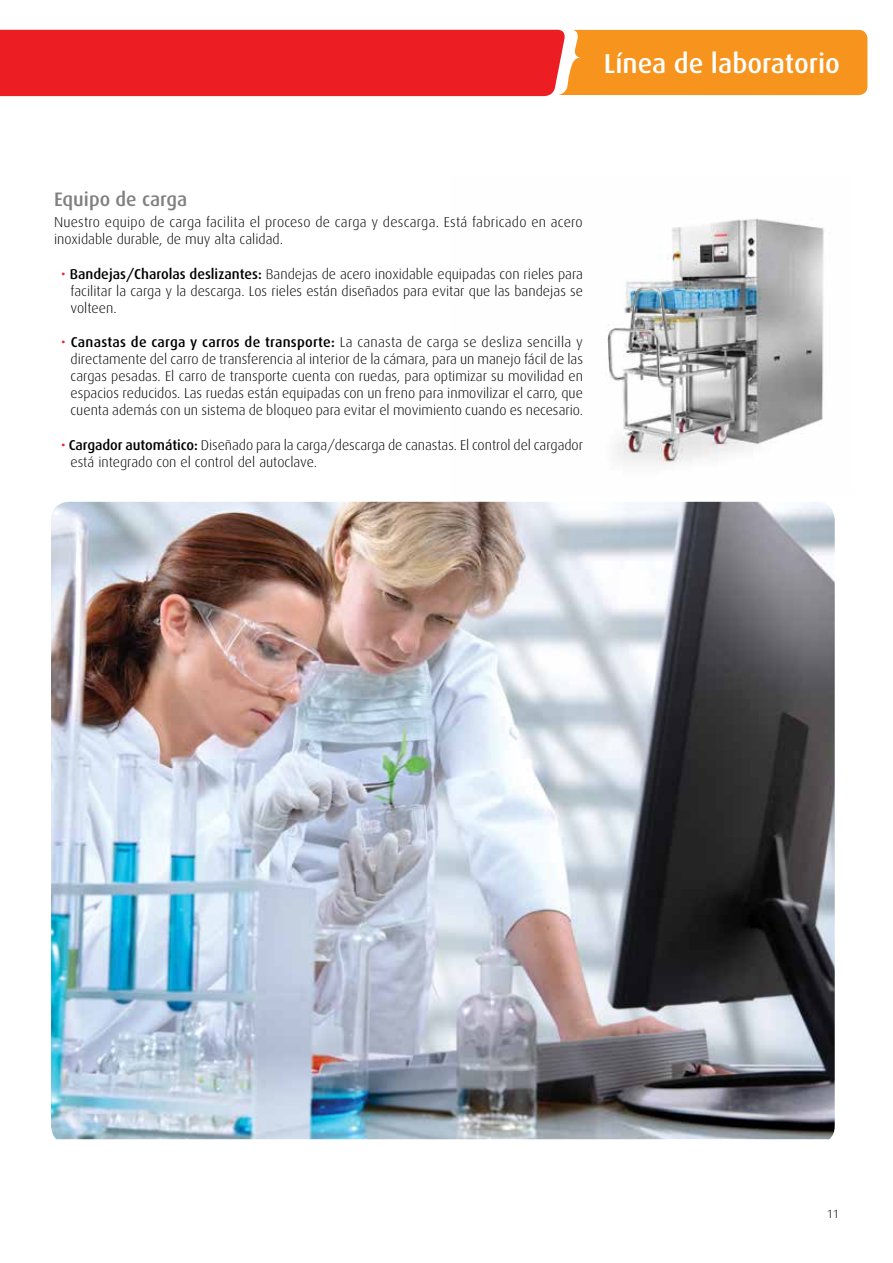
<style>
.page{position:relative;width:893px;height:1263px;background:#fff}
.page>*{position:absolute;margin:0;border:0;box-sizing:border-box;transform-origin:0 0}
.t1{font:500 27.45px "Dax";color:#fff}
.t2{font:500 19.5px "Dax";color:#808080}
.t3{font:300 14.25px/17.1px "Dax";color:#000;text-align:justify}
.t4{font:300 14.25px/17.1px "Dax";letter-spacing:.02em;color:#000}
.t5{font:300 12px "Dax";color:#000}
.s1{font-weight:400;color:#ed1d24}
.s2{font-weight:500}
</style>
<div class="page">
<svg style="left:0;top:30px;width:867px;height:66px;background:#f04926"></svg>
<img style="left:607px;top:218px;width:217px;height:252px">
<img style="left:51px;top:502px;width:784px;height:637px">
<h1 class="t1" style="left:604px;top:48px;width:238px">Línea de laboratorio</h1>
<h2 class="t2" style="left:54px;top:188px;width:135px">Equipo de carga</h2>
<p class="t4" style="left:54px;top:214px;width:530px">Nuestro equipo de carga facilita el proceso de carga y descarga. Está fabricado en acero inoxidable durable, de muy alta calidad.</p>
<p class="t3" style="left:71px;top:265px;width:514px;text-indent:-9px"><span class="s1">•</span> <span class="s2">Bandejas/Charolas deslizantes:</span> Bandejas de acero inoxidable equipadas con rieles para facilitar la carga y la descarga. Los rieles están diseñados para evitar que las bandejas se volteen.</p>
<p class="t3" style="left:71px;top:334px;width:514px;text-indent:-9px"><span class="s1">•</span> <span class="s2">Canastas de carga y carros de transporte:</span> La canasta de carga se desliza sencilla y directamente del carro de transferencia al interior de la cámara, para un manejo fácil de las cargas pesadas. El carro de transporte cuenta con ruedas, para optimizar su movilidad en espacios reducidos. Las ruedas están equipadas con un freno para inmovilizar el carro, que cuenta además con un sistema de bloqueo para evitar el movimiento cuando es necesario.</p>
<p class="t3" style="left:71px;top:436px;width:514px;text-indent:-9px"><span class="s1">•</span> <span class="s2">Cargador automático:</span> Diseñado para la carga/descarga de canastas. El control del cargador está integrado con el control del autoclave.</p>
<p class="t5" style="left:827px;top:1207px;width:14px">11</p>
</div>
